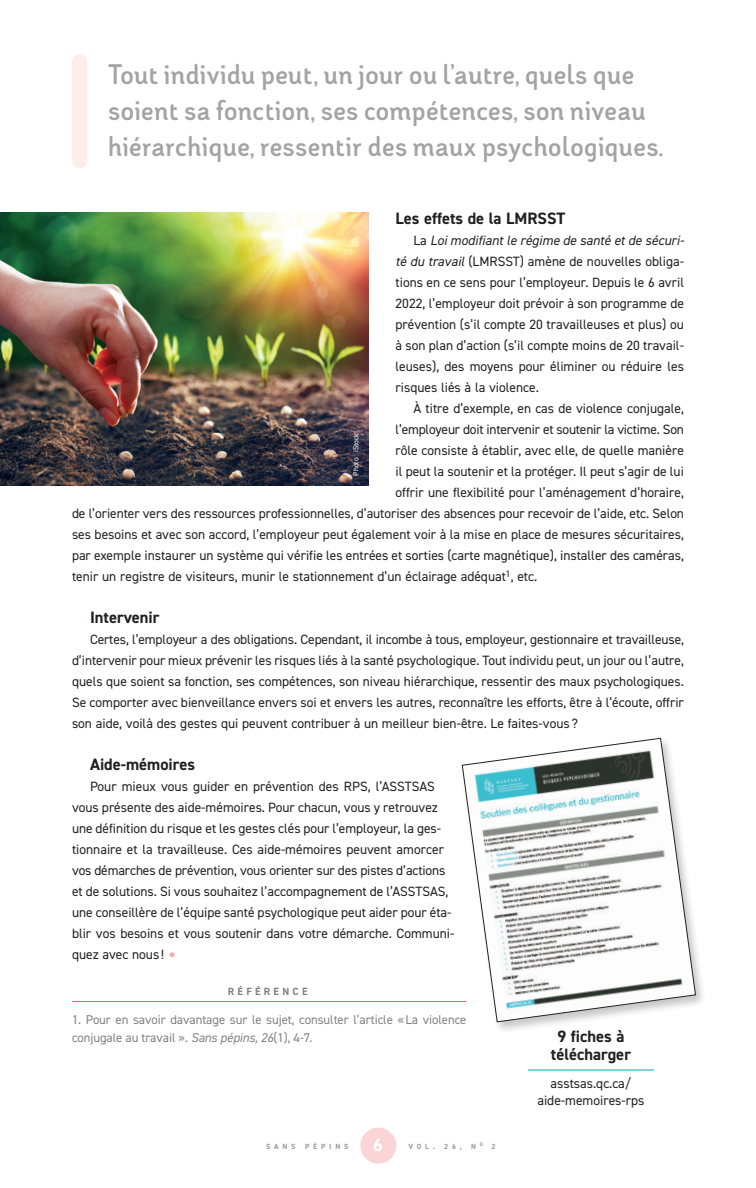
<style>
.page{position:relative;width:756px;height:1188px;background:#fff}
.page>*{position:absolute;margin:0;border:0;box-sizing:border-box;transform-origin:0 0}
.sp-article-texte{font:30px "DIN2014";color:#f8abad}
.sp-extraits{font:700 27px/36px "Adoquin";letter-spacing:.02em;color:#a4a3a4}
.t1{font:700 18px "DIN2014";color:#fff}
.ap-article-1er-soustitre{font:700 16.5px "DIN2014";color:#231f20}
.sp-article-texte-2{font:13.5px/21px "DIN2014";color:#231f20;text-align:justify}
.sp-reference-texte{font:12.75px/18px "DIN2014";letter-spacing:-.005em;color:#838283}
.sp-reference-titre{font:700 10.5px "DIN2014";letter-spacing:.31em;color:#838283}
.t2{font:700 7.5px "DIN2014";letter-spacing:.51em;color:#999}
.SP-reference_texte{font:7.5px "DIN2014";color:#fff}
.t3{font:700 5.25px "DIN2014";color:#999}
.s1{font-style:italic}
.s2{font-size:7.5px}
</style>
<div class="page">
<hr style="left:72px;top:1001px;width:394px;height:1px;background:#f05972">
<div style="left:360px;top:1128px;width:36px;height:36px;background:#fbd5d6;border-radius:50%"></div>
<div style="left:72px;top:54px;width:15px;height:114px;background:#fdedec;border-radius:8px"></div>
<hr style="left:528px;top:1070px;width:126px;height:1px;background:#00a6ad">
<div style="left:459px;top:737px;width:247px;height:297px;background:#231f20;opacity:.25"></div>
<svg style="left:462px;top:738px;width:234px;height:284px"></svg>
<img style="left:0;top:212px;width:369px;height:274px">
<p class="sp-extraits" style="left:108px;top:56px;width:557px">Tout individu peut, un jour ou l’autre, quels que soient sa fonction, ses compétences, son niveau hiérarchique, ressentir des maux psychologiques.</p>
<p class="ap-article-1er-soustitre" style="left:396px;top:208px;width:171px">Les effets de la LMRSST</p>
<p class="sp-article-texte-2" style="left:396px;top:230px;width:290px;text-indent:18px">La <span class="s1">Loi modifiant le régime de santé et de sécuri&shy;té du travail</span> (LMRSST) amène de nouvelles obliga&shy;tions en ce sens pour l’employeur. Depuis le 6 avril 2022, l’employeur doit prévoir à son programme de prévention (s’il compte 20 travailleuses et plus) ou à son plan d’action (s’il compte moins de 20 travail&shy;leuses), des moyens pour éliminer ou réduire les risques liés à la violence.</p>
<p class="sp-article-texte-2" style="left:414px;top:398px;width:272px">À titre d’exemple, en cas de violence conjugale,</p>
<p class="sp-article-texte-2" style="left:396px;top:419px;width:290px">l’employeur doit intervenir et soutenir la victime. Son</p>
<p class="sp-article-texte-2" style="left:396px;top:440px;width:290px">rôle consiste à établir, avec elle, de quelle manière</p>
<p class="sp-article-texte-2" style="left:396px;top:461px;width:290px">il peut la soutenir et la protéger. Il peut s’agir de lui</p>
<p class="sp-article-texte-2" style="left:396px;top:482px;width:290px">offrir une flexibilité pour l’aménagement d’horaire,</p>
<p class="sp-article-texte-2" style="left:72px;top:503px;width:614px">de l’orienter vers des ressources professionnelles, d’autoriser des absences pour recevoir de l’aide, etc. Selon</p>
<p class="sp-article-texte-2" style="left:72px;top:524px;width:614px">ses besoins et avec son accord, l’employeur peut également voir à la mise en place de mesures sécuritaires,</p>
<p class="sp-article-texte-2" style="left:72px;top:545px;width:613px">par exemple instaurer un système qui vérifie les entrées et sorties (carte magnétique), installer des caméras,</p>
<p class="sp-article-texte-2" style="left:72px;top:566px;width:467px">tenir un registre de visiteurs, munir le stationnement d’un éclairage adéquat<sup>1</sup>, etc.</p>
<p class="ap-article-1er-soustitre" style="left:90px;top:607px;width:71px">Intervenir</p>
<p class="sp-article-texte-2" style="left:72px;top:629px;width:614px;text-indent:18px">Certes, l’employeur a des obligations. Cependant, il incombe à tous, employeur, gestionnaire et travailleuse, d’intervenir pour mieux prévenir les risques liés à la santé psychologique. Tout individu peut, un jour ou l’autre, quels que soient sa fonction, ses compétences, son niveau hiérarchique, ressentir des maux psychologiques.<br>Se comporter avec bienveillance envers soi et envers les autres, reconnaître les efforts, être à l’écoute, offrir son aide, voilà des gestes qui peuvent contribuer à un meilleur bien-être. Le faites-vous ?</p>
<p class="ap-article-1er-soustitre" style="left:90px;top:754px;width:107px">Aide-mémoires</p>
<p class="sp-article-texte-2" style="left:72px;top:776px;width:384px;text-align:left;text-indent:18px">Pour mieux vous guider en prévention des RPS, l’ASSTSAS vous présente des aide-mémoires. Pour chacun, vous y retrouvez une définition du risque et les gestes clés pour l’employeur, la ges&shy;tionnaire et la travailleuse. Ces aide-mémoires peuvent amorcer vos démarches de prévention, vous orienter sur des pistes d’actions et de solutions. Si vous souhaitez l’accompagnement de l’ASSTSAS, une conseillère de l’équipe santé psychologique peut aider pour éta&shy;blir vos besoins et vous soutenir dans votre démarche. Communi&shy;quez avec nous !</p>
<p class="SP-reference_texte" style="left:351px;top:476px;width:44px;rotate:-90deg">Photo : iStock</p>
<p class="sp-article-texte" style="left:168px;top:936px;width:10px">•</p>
<p class="sp-reference-titre" style="left:228px;top:985px;width:81px">RÉFÉRENCE</p>
<p class="sp-reference-texte" style="left:72px;top:1010px;width:396px">1. Pour en savoir davantage sur le sujet, consulter l’article «La violence conjugale au travail ». <span class="s1">Sans pépins, 26</span>(1), 4-7.</p>
<p class="t1" style="left:373px;top:1133px;width:11px">6</p>
<p class="t3" style="left:480px;top:1141px;width:17px">O <span class="s2">2</span></p>
<p class="t2" style="left:266px;top:1141px;width:31px">SANS</p>
<p class="t2" style="left:305px;top:1141px;width:45px">PÉPINS</p>
<p class="t2" style="left:408px;top:1141px;width:55px">VOL. 26,</p>
<p class="t2" style="left:471px;top:1141px;width:6px">N</p>
<p class="ap-article-1er-soustitre" style="left:558px;top:1026px;width:68px">9 fiches à</p>
<p class="ap-article-1er-soustitre" style="left:551px;top:1044px;width:82px">télécharger</p>
<p class="sp-article-texte-2" style="left:551px;top:1073px;width:82px">asstsas.qc.ca/</p>
<p class="sp-article-texte-2" style="left:537px;top:1089px;width:109px">aide-memoires-rps</p>
</div>
